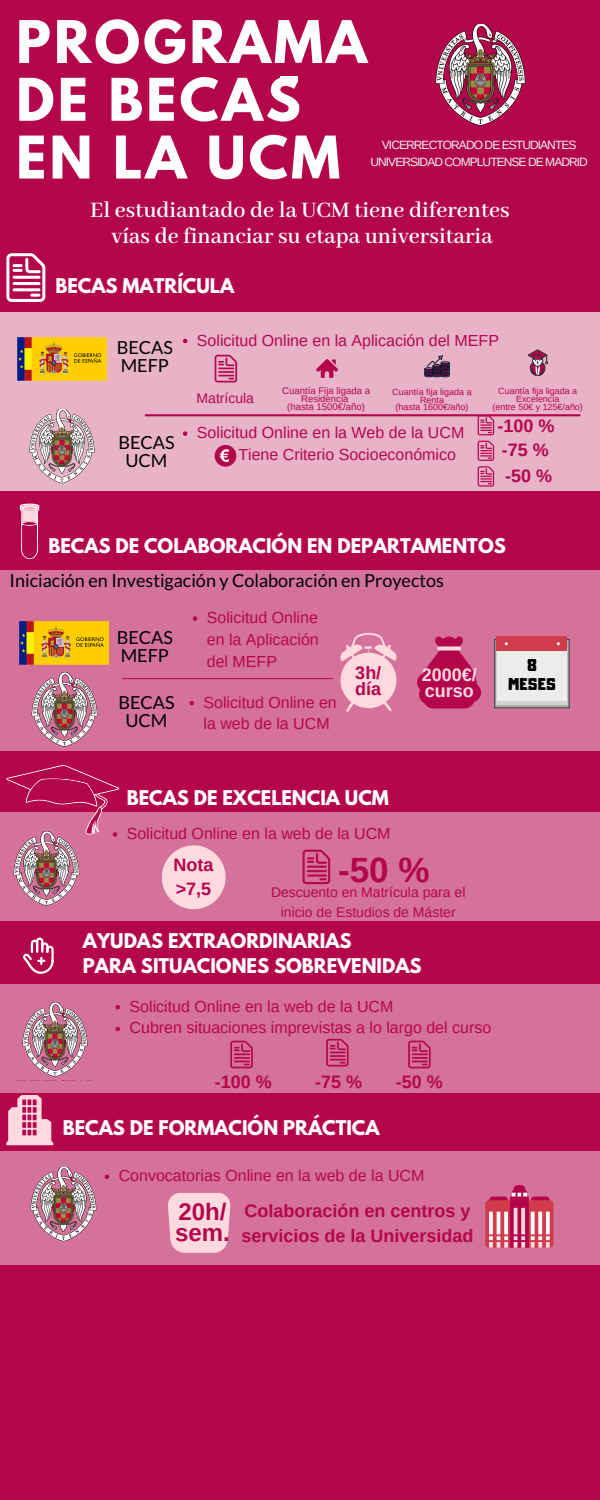
<style>
.page{position:relative;width:600px;height:1500px;background:#b4074b}
.page>*{position:absolute;margin:0;border:0;box-sizing:border-box;transform-origin:0 0}
.t1{font:700 52.1px/57.8px "League Spartan";letter-spacing:.06em;color:#fff}
.t2{font:700 35px "Arimo";color:#b4074b}
.t3{font:600 24px/26.2px "Abhaya Libre";color:#fff;text-align:center}
.t4{font:700 24px/20.2px "Arimo";color:#b4074b}
.t5{font:700 18px/24.8px "League Spartan";color:#fff}
.t6{font:700 18px/24.8px "Arimo";color:#b4074b}
.t7{font:18px/18px "Lato";color:#000}
.t8{font:700 18px/16.5px "Arimo";color:#ffd9e0}
.t9{font:16px/21.8px "Arimo";color:#b4074b}
.t10{font:15px/19.5px "Adumu";letter-spacing:.045em;color:#000;text-align:center}
.t11{font:14px "Arimo";color:#b4074b}
.t12{font:12px/16.5px "Arimo";letter-spacing:-.075em;color:#eff0f2;text-align:center}
.t13{font:9.6px/8px "Arimo";color:#b4074b;text-align:center}
.t14{font:9px/7.5px "Arimo";color:#b4074b;text-align:center}
.t15{font:8.9px/7.8px "Arimo";color:#b4074b;text-align:center}
</style>
<div class="page">
<div style="left:0;top:312px;width:600px;height:178px;background:#e8b3c7"></div>
<div style="left:0;top:570px;width:600px;height:180px;background:#d47299"></div>
<div style="left:0;top:812px;width:600px;height:108px;background:#d47299"></div>
<div style="left:280px;top:76px;width:18px;height:6px;background:#fff"></div>
<svg style="left:6px;top:253px;width:39px;height:49px"></svg>
<img style="left:17px;top:337px;width:89px;height:44px">
<img style="left:29px;top:409px;width:66px;height:75px">
<svg style="left:20px;top:504px;width:19px;height:55px"></svg>
<img style="left:19px;top:621px;width:90px;height:44px">
<img style="left:31px;top:673px;width:67px;height:74px">
<img style="left:13px;top:837px;width:67px;height:69px">
<div style="left:496px;top:637px;width:71px;height:14px;background:#d03c4b"></div>
<svg style="left:494px;top:639px;width:76px;height:69px"></svg>
<svg style="left:23px;top:937px;width:31px;height:37px"></svg>
<div style="left:0;top:985px;width:600px;height:108px;background:#d47299"></div>
<img style="left:22px;top:1003px;width:66px;height:74px">
<svg style="left:6px;top:1095px;width:47px;height:50px"></svg>
<div style="left:0;top:1151px;width:600px;height:114px;background:#d47299"></div>
<img style="left:30px;top:1167px;width:67px;height:75px">
<svg style="left:183px;top:339px;width:4px;height:4px"></svg>
<svg style="left:215px;top:355px;width:22px;height:28px"></svg>
<svg style="left:316px;top:359px;width:22px;height:19px"></svg>
<svg style="left:424px;top:355px;width:26px;height:22px"></svg>
<svg style="left:527px;top:349px;width:21px;height:27px"></svg>
<svg style="left:145px;top:414px;width:435px;height:73px"></svg>
<svg style="left:122px;top:678px;width:211px;height:1px"></svg>
<svg style="left:340px;top:632px;width:57px;height:80px"></svg>
<svg style="left:417px;top:636px;width:64px;height:72px"></svg>
<svg style="left:193px;top:616px;width:4px;height:5px"></svg>
<svg style="left:189px;top:701px;width:5px;height:4px"></svg>
<svg style="left:6px;top:764px;width:113px;height:73px"></svg>
<svg style="left:162px;top:845px;width:64px;height:64px"></svg>
<svg style="left:303px;top:850px;width:27px;height:34px"></svg>
<svg style="left:116px;top:1005px;width:4px;height:4px"></svg>
<svg style="left:116px;top:1027px;width:4px;height:4px"></svg>
<svg style="left:230px;top:1041px;width:23px;height:27px"></svg>
<svg style="left:326px;top:1039px;width:23px;height:28px"></svg>
<svg style="left:408px;top:1041px;width:23px;height:27px"></svg>
<svg style="left:105px;top:1175px;width:4px;height:4px"></svg>
<svg style="left:168px;top:1193px;width:63px;height:60px;background:#fbcfd9"></svg>
<div style="left:485px;top:1200px;width:69px;height:48px;background:#d03c4b;border-radius:4px"></div>
<svg style="left:489px;top:1185px;width:61px;height:63px"></svg>
<img style="left:435px;top:24px;width:91px;height:102px">
<h1 class="t1" style="left:16px;top:20px;width:352px">PROGRAMA<br>DE BECAS<br>EN LA UCM</h1>
<p class="t12" style="left:370px;top:137px;width:219px">VICERRECTORADO DE ESTUDIANTES<br>UNIVERSIDAD COMPLUTENSE DE MADRID</p>
<h3 class="t3" style="left:90px;top:198px;width:421px">El estudiantado de la UCM tiene diferentes vías de financiar su etapa universitaria</h3>
<p class="t5" style="left:56px;top:276px;width:180px">BECAS MATRÍCULA</p>
<p class="t7" style="left:117px;top:338px;width:58px">BECAS<br>MEFP</p>
<p class="t7" style="left:118px;top:433px;width:58px;text-align:center">BECAS<br>UCM</p>
<p class="t9" style="left:197px;top:329px;width:304px">Solicitud Online en la Aplicación del MEFP</p>
<p class="t11" style="left:197px;top:391px;width:59px">Matrícula</p>
<p class="t13" style="left:282px;top:387px;width:89px">Cuantía Fija ligada a<br>Residencia<br>(hasta 1500€/año)</p>
<p class="t14" style="left:392px;top:388px;width:81px">Cuantía fija ligada a<br>Renta<br>(hasta 1600€/año)</p>
<p class="t15" style="left:493px;top:387px;width:92px">Cuantía fija ligada a<br>Excelencia<br>(entre 50€ y 125€/año)</p>
<p class="t9" style="left:238px;top:422px;width:228px;text-indent:-41px">Solicitud Online en la Web de la UCM<br>Tiene Criterio Socioeconómico</p>
<p class="t6" style="left:497px;top:413px;width:59px">-100 %</p>
<p class="t6" style="left:502px;top:438px;width:48px">-75 %</p>
<p class="t6" style="left:505px;top:463px;width:48px">-50 %</p>
<p class="t5" style="left:48px;top:536px;width:459px">BECAS DE COLABORACIÓN EN DEPARTAMENTOS</p>
<p class="t7" style="left:10px;top:571px;width:436px">Iniciación en Investigación y Colaboración en Proyectos</p>
<p class="t7" style="left:117px;top:628px;width:58px">BECAS<br>MEFP</p>
<p class="t7" style="left:118px;top:693px;width:58px;text-align:center">BECAS<br>UCM</p>
<p class="t9" style="left:207px;top:607px;width:113px;text-align:justify">Solicitud Online en la Aplicación del MEFP</p>
<p class="t9" style="left:204px;top:691px;width:135px">Solicitud Online en la web de la UCM</p>
<p class="t6" style="left:355px;top:664px;width:27px;line-height:16.5px">3h/ día</p>
<p class="t8" style="left:422px;top:666px;width:57px">2000€/ curso</p>
<p class="t10" style="left:508px;top:654px;width:49px">8<br>MESES</p>
<p class="t5" style="left:127px;top:787px;width:264px">BECAS DE EXCELENCIA UCM</p>
<p class="t9" style="left:127px;top:822px;width:265px">Solicitud Online en la web de la UCM</p>
<p class="t6" style="left:174px;top:852px;width:41px">Nota &gt;7,5</p>
<h2 class="t2" style="left:338px;top:850px;width:93px">-50 %</h2>
<p class="t11" style="left:281px;top:904px;width:176px">inicio de Estudios de Máster</p>
<p class="t11" style="left:271px;top:885px;width:196px">Descuento en Matrícula para el</p>
<p class="t5" style="left:83px;top:931px;width:340px">AYUDAS EXTRAORDINARIAS<br>PARA SITUACIONES SOBREVENIDAS</p>
<p class="t9" style="left:130px;top:995px;width:363px">Solicitud Online en la web de la UCM<br>Cubren situaciones imprevistas a lo largo del curso</p>
<p class="t6" style="left:215px;top:1069px;width:59px">-100 %</p>
<p class="t6" style="left:396px;top:1069px;width:48px">-50 %</p>
<p class="t6" style="left:315px;top:1069px;width:48px">-75 %</p>
<p class="t5" style="left:63px;top:1118px;width:318px">BECAS DE FORMACIÓN PRÁCTICA</p>
<p class="t9" style="left:119px;top:1165px;width:307px">Convocatorias Online en la web de la UCM</p>
<h3 class="t4" style="left:175px;top:1202px;width:56px">20h/ sem.</h3>
<p class="t6" style="left:242px;top:1199px;width:233px">Colaboración en centros y servicios de la Universidad</p>
</div>
